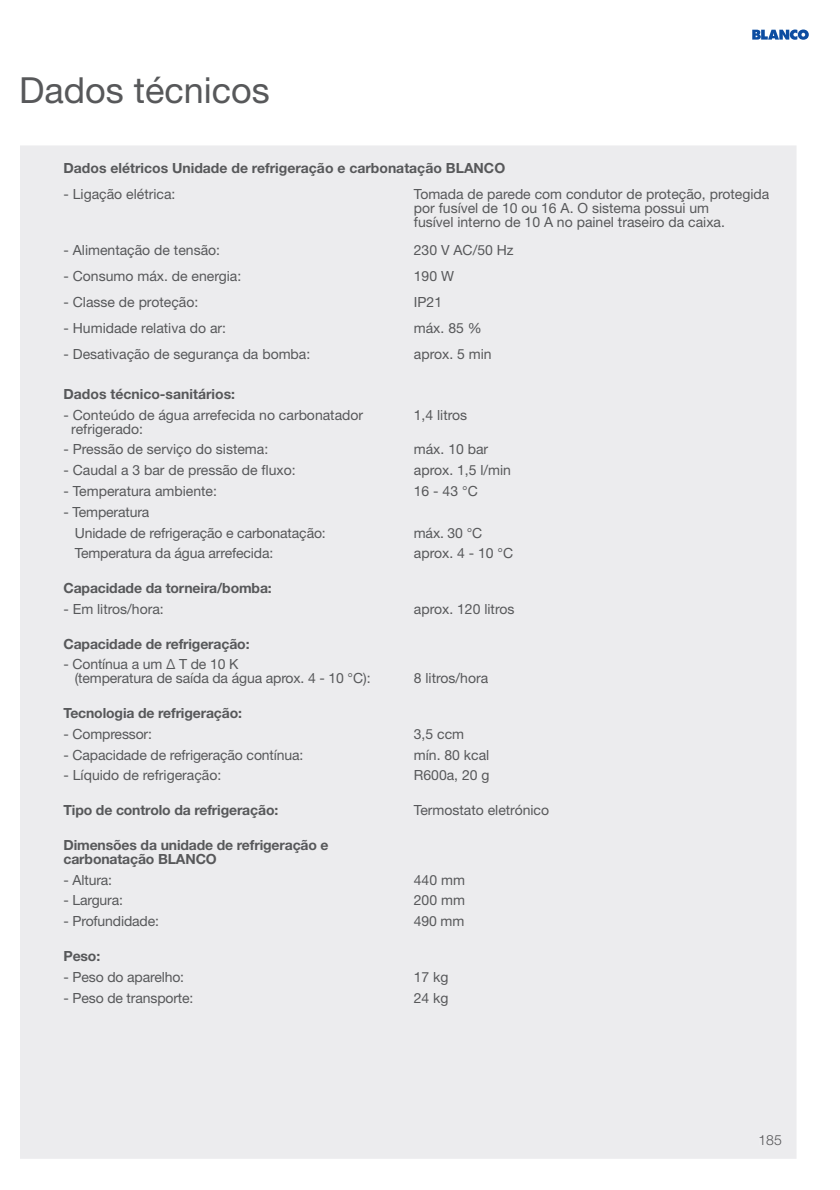
<style>
.page{position:relative;width:840px;height:1190px;background:#fff}
.page>*{position:absolute;margin:0;border:0;box-sizing:border-box;transform-origin:0 0}
.t1{font:36px "Helvetica Neue LT Pro";color:#57585a}
.t2{font:14px/14px "Helvetica Neue LT Pro";color:#57585a}
.t3{font:700 14px/14px "Helvetica Neue LT Pro";letter-spacing:-.01em;color:#57585a}
.t4{font:300 14px "Helvetica Neue LT Std";color:#57585a}
</style>
<div class="page">
<svg style="left:752px;top:30px;width:57px;height:10px"></svg>
<div style="left:20px;top:145px;width:777px;height:1014px;background:#ececee"></div>
<div style="left:760px;top:1135px;width:21px;height:10px;background:#ececee"></div>
<h1 class="t1" style="left:19px;top:77px;width:252px">Dados técnicos</h1>
<p class="t3" style="left:63px;top:163px;width:443px">Dados elétricos Unidade de refrigeração e carbonatação BLANCO</p>
<p class="t2" style="left:63px;top:188px;width:114px">- Ligação elétrica:</p>
<p class="t2" style="left:414px;top:188px;width:357px">Tomada de parede com condutor de proteção, protegida por fusível de 10 ou 16 A. O sistema possui um<br>fusível interno de 10 A no painel traseiro da caixa.</p>
<p class="t2" style="left:63px;top:244px;width:158px">- Alimentação de tensão:</p>
<p class="t2" style="left:414px;top:244px;width:101px">230 V AC/50 Hz</p>
<p class="t2" style="left:63px;top:270px;width:179px">- Consumo máx. de energia:</p>
<p class="t2" style="left:414px;top:270px;width:42px">190 W</p>
<p class="t2" style="left:63px;top:296px;width:136px">- Classe de proteção:</p>
<p class="t2" style="left:414px;top:296px;width:30px">IP21</p>
<p class="t2" style="left:63px;top:322px;width:164px">- Humidade relativa do ar:</p>
<p class="t2" style="left:414px;top:322px;width:69px">máx. 85 %</p>
<p class="t2" style="left:63px;top:348px;width:248px">- Desativação de segurança da bomba:</p>
<p class="t2" style="left:414px;top:348px;width:79px">aprox. 5 min</p>
<p class="t3" style="left:63px;top:388px;width:173px">Dados técnico-sanitários:</p>
<p class="t2" style="left:71px;top:409px;width:293px;text-indent:-8px">- Conteúdo de água arrefecida no carbonatador refrigerado:</p>
<p class="t2" style="left:414px;top:409px;width:55px">1,4 litros</p>
<p class="t2" style="left:63px;top:444px;width:206px">- Pressão de serviço do sistema:</p>
<p class="t2" style="left:414px;top:444px;width:76px">máx. 10 bar</p>
<p class="t2" style="left:63px;top:464px;width:234px">- Caudal a 3 bar de pressão de fluxo:</p>
<p class="t2" style="left:414px;top:464px;width:99px">aprox. 1,5 l/min</p>
<p class="t2" style="left:63px;top:485px;width:155px">- Temperatura ambiente:</p>
<p class="t2" style="left:414px;top:485px;width:65px">16 - 43 °C</p>
<p class="t2" style="left:75px;top:503px;width:253px;line-height:20.8px;text-indent:-11px">- Temperatura<br>Unidade de refrigeração e carbonatação:</p>
<p class="t2" style="left:414px;top:527px;width:70px">máx. 30 °C</p>
<p class="t2" style="left:75px;top:547px;width:200px">Temperatura da água arrefecida:</p>
<p class="t2" style="left:414px;top:547px;width:101px">aprox. 4 - 10 °C</p>
<p class="t3" style="left:63px;top:582px;width:210px">Capacidade da torneira/bomba:</p>
<p class="t2" style="left:63px;top:603px;width:102px">- Em litros/hora:</p>
<p class="t2" style="left:414px;top:603px;width:102px">aprox. 120 litros</p>
<p class="t3" style="left:63px;top:638px;width:188px">Capacidade de refrigeração:</p>
<p class="t2" style="left:75px;top:659px;width:297px;text-indent:-11px">- Contínua a um Δ T de 10 K<br>(temperatura de saída da água aprox. 4 - 10 °C):</p>
<p class="t2" style="left:414px;top:673px;width:76px">8 litros/hora</p>
<p class="t3" style="left:63px;top:707px;width:180px">Tecnologia de refrigeração:</p>
<p class="t2" style="left:63px;top:728px;width:90px">- Compressor:</p>
<p class="t2" style="left:414px;top:728px;width:52px">3,5 ccm</p>
<p class="t2" style="left:63px;top:749px;width:241px">- Capacidade de refrigeração contínua:</p>
<p class="t2" style="left:414px;top:749px;width:77px">mín. 80 kcal</p>
<p class="t2" style="left:63px;top:770px;width:159px">- Líquido de refrigeração:</p>
<p class="t2" style="left:414px;top:770px;width:77px">R600a, 20 g</p>
<p class="t3" style="left:63px;top:804px;width:216px">Tipo de controlo da refrigeração:</p>
<p class="t2" style="left:414px;top:804px;width:137px">Termostato eletrónico</p>
<p class="t3" style="left:63px;top:839px;width:267px">Dimensões da unidade de refrigeração e carbonatação BLANCO</p>
<p class="t2" style="left:63px;top:874px;width:50px">- Altura:</p>
<p class="t2" style="left:414px;top:874px;width:53px">440 mm</p>
<p class="t2" style="left:63px;top:895px;width:61px">- Largura:</p>
<p class="t2" style="left:414px;top:895px;width:53px">200 mm</p>
<p class="t2" style="left:63px;top:915px;width:97px">- Profundidade:</p>
<p class="t2" style="left:414px;top:915px;width:52px">490 mm</p>
<p class="t3" style="left:63px;top:950px;width:38px">Peso:</p>
<p class="t2" style="left:63px;top:971px;width:122px">- Peso do aparelho:</p>
<p class="t2" style="left:414px;top:971px;width:36px">17 kg</p>
<p class="t2" style="left:63px;top:992px;width:131px">- Peso de transporte:</p>
<p class="t2" style="left:414px;top:992px;width:36px">24 kg</p>
<p class="t4" style="left:758px;top:1132px;width:25px">185</p>
</div>
